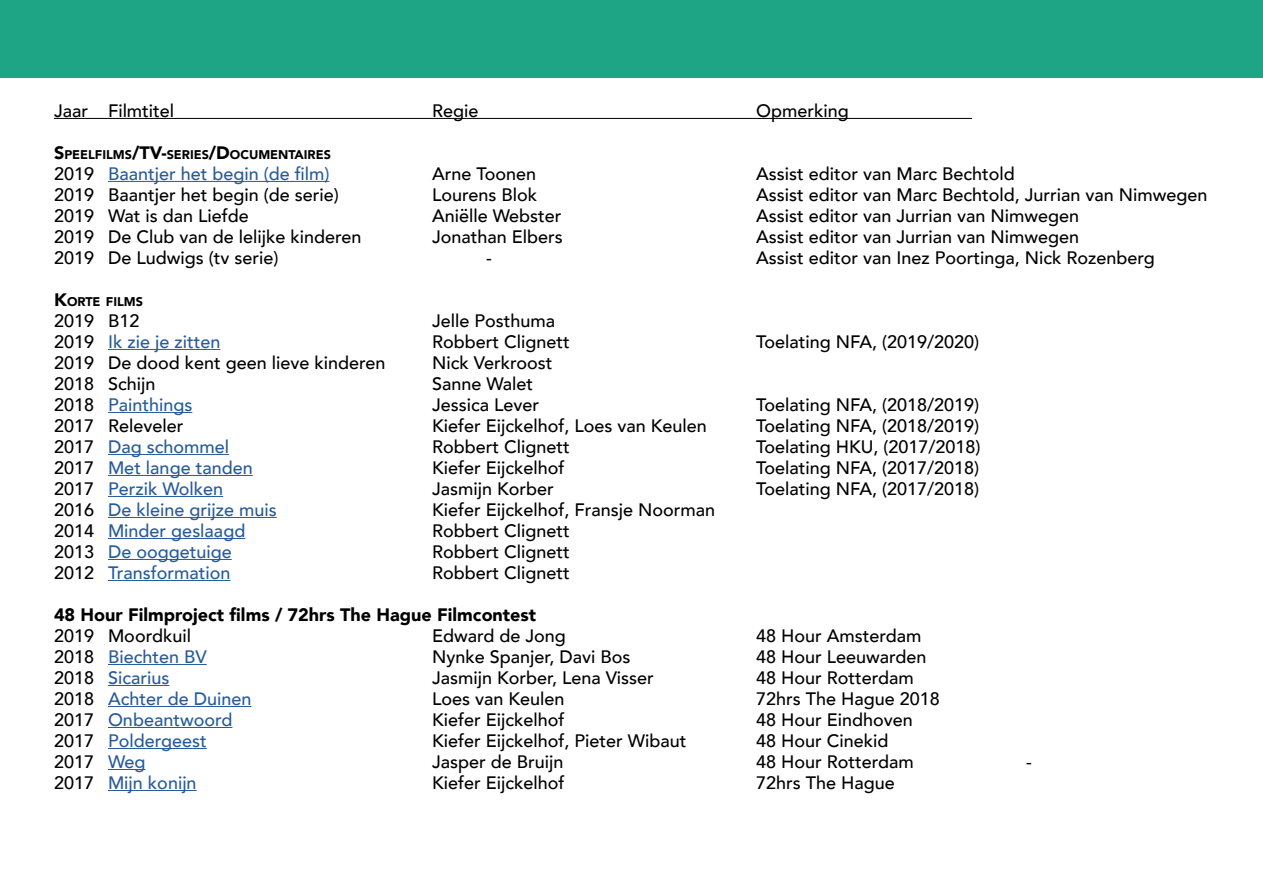
<style>
.page{position:relative;width:1263px;height:893px;background:#fff}
.page>*{position:absolute;margin:0;border:0;box-sizing:border-box;transform-origin:0 0}
.t1{font:500 18px "Avenir";color:#000}
.t2{font:500 18px "Avenir";color:#275b9b}
.t3{font:900 18px "Avenir";color:#000}
.t4{font:900 12.6px "Avenir";color:#000}
.s1{font-size:18px}
.s2{color:#000}
.s3{color:#275b9b}
</style>
<div class="page">
<hr style="left:54px;top:118px;width:918px;height:1px;background:#000">
<hr style="left:108px;top:181px;width:221px;height:1px;background:#275b9b">
<hr style="left:108px;top:349px;width:112px;height:1px;background:#275b9b">
<hr style="left:108px;top:412px;width:84px;height:1px;background:#275b9b">
<hr style="left:108px;top:454px;width:121px;height:1px;background:#275b9b">
<hr style="left:108px;top:475px;width:145px;height:1px;background:#275b9b">
<hr style="left:108px;top:496px;width:115px;height:1px;background:#275b9b">
<hr style="left:108px;top:517px;width:169px;height:1px;background:#275b9b">
<hr style="left:108px;top:538px;width:137px;height:1px;background:#275b9b">
<hr style="left:108px;top:559px;width:124px;height:1px;background:#275b9b">
<hr style="left:108px;top:580px;width:122px;height:1px;background:#275b9b">
<hr style="left:108px;top:664px;width:99px;height:1px;background:#275b9b">
<hr style="left:108px;top:685px;width:61px;height:1px;background:#275b9b">
<hr style="left:108px;top:706px;width:143px;height:1px;background:#275b9b">
<hr style="left:108px;top:727px;width:124px;height:1px;background:#275b9b">
<hr style="left:108px;top:748px;width:99px;height:1px;background:#275b9b">
<hr style="left:108px;top:769px;width:37px;height:1px;background:#275b9b">
<hr style="left:108px;top:790px;width:89px;height:1px;background:#275b9b">
<div style="left:0;top:0;width:1263px;height:77px;background:#1da585"></div>
<p class="t1" style="left:54px;top:95px;width:122px">Jaar Filmtitel</p>
<p class="t1" style="left:432px;top:95px;width:48px">Regie</p>
<p class="t1" style="left:756px;top:95px;width:94px">Opmerking</p>
<p class="t4" style="left:54px;top:144px;width:278px"><span class="s1">S</span>PEELFILMS<span class="s1">/TV-</span>SERIES<span class="s1">/D</span>OCUMENTAIRES</p>
<p class="t2" style="left:54px;top:158px;width:277px"><span class="s2">2019</span> Baantjer het begin (de film)</p>
<p class="t1" style="left:432px;top:158px;width:106px">Arne Toonen</p>
<p class="t1" style="left:756px;top:158px;width:260px">Assist editor van Marc Bechtold</p>
<p class="t1" style="left:54px;top:179px;width:286px">2019 Baantjer het begin (de serie)</p>
<p class="t1" style="left:432px;top:179px;width:107px">Lourens Blok</p>
<p class="t1" style="left:756px;top:179px;width:453px">Assist editor van Marc Bechtold, Jurrian van Nimwegen</p>
<p class="t1" style="left:54px;top:200px;width:196px">2019 Wat is dan Liefde</p>
<p class="t1" style="left:432px;top:200px;width:131px">Aniëlle Webster</p>
<p class="t1" style="left:756px;top:200px;width:325px">Assist editor van Jurrian van Nimwegen</p>
<p class="t1" style="left:54px;top:221px;width:309px">2019 De Club van de lelijke kinderen</p>
<p class="t1" style="left:432px;top:221px;width:132px">Jonathan Elbers</p>
<p class="t1" style="left:756px;top:221px;width:325px">Assist editor van Jurrian van Nimwegen</p>
<p class="t1" style="left:54px;top:242px;width:226px">2019 De Ludwigs (tv serie)</p>
<p class="t1" style="left:486px;top:242px;width:7px">-</p>
<p class="t1" style="left:756px;top:242px;width:400px">Assist editor van Inez Poortinga, Nick Rozenberg</p>
<p class="t4" style="left:54px;top:291px;width:90px"><span class="s1">K</span>ORTE FILMS</p>
<p class="t1" style="left:54px;top:305px;width:87px">2019 B12</p>
<p class="t1" style="left:432px;top:305px;width:125px">Jelle Posthuma</p>
<p class="t2" style="left:54px;top:326px;width:168px"><span class="s2">2019</span> Ik zie je zitten</p>
<p class="t1" style="left:432px;top:326px;width:139px">Robbert Clignett</p>
<p class="t1" style="left:756px;top:326px;width:225px">Toelating NFA, (2019/2020)</p>
<p class="t1" style="left:54px;top:347px;width:333px">2019 De dood kent geen lieve kinderen</p>
<p class="t1" style="left:432px;top:347px;width:122px">Nick Verkroost</p>
<p class="t1" style="left:54px;top:368px;width:103px">2018 Schijn</p>
<p class="t1" style="left:432px;top:368px;width:103px">Sanne Walet</p>
<p class="t2" style="left:54px;top:389px;width:140px"><span class="s2">2018</span> Painthings</p>
<p class="t1" style="left:432px;top:389px;width:109px">Jessica Lever</p>
<p class="t1" style="left:756px;top:389px;width:225px">Toelating NFA, (2018/2019)</p>
<p class="t1" style="left:54px;top:410px;width:131px">2017 Releveler</p>
<p class="t1" style="left:432px;top:410px;width:276px">Kiefer Eijckelhof, Loes van Keulen</p>
<p class="t1" style="left:756px;top:410px;width:225px">Toelating NFA, (2018/2019)</p>
<p class="t2" style="left:54px;top:431px;width:177px"><span class="s2">2017</span> Dag schommel</p>
<p class="t1" style="left:432px;top:431px;width:139px">Robbert Clignett</p>
<p class="t1" style="left:756px;top:431px;width:226px">Toelating HKU, (2017/2018)</p>
<p class="t2" style="left:54px;top:452px;width:200px"><span class="s2">2017</span> Met lange tanden</p>
<p class="t1" style="left:432px;top:452px;width:134px">Kiefer Eijckelhof</p>
<p class="t1" style="left:756px;top:452px;width:225px">Toelating NFA, (2017/2018)</p>
<p class="t2" style="left:54px;top:473px;width:171px"><span class="s2">2017</span> Perzik Wolken</p>
<p class="t1" style="left:432px;top:473px;width:123px">Jasmijn Korber</p>
<p class="t1" style="left:756px;top:473px;width:225px">Toelating NFA, (2017/2018)</p>
<p class="t2" style="left:54px;top:494px;width:224px"><span class="s2">2016</span> De kleine grijze muis</p>
<p class="t1" style="left:432px;top:494px;width:285px">Kiefer Eijckelhof, Fransje Noorman</p>
<p class="t2" style="left:54px;top:515px;width:193px"><span class="s2">2014</span> Minder geslaagd</p>
<p class="t1" style="left:432px;top:515px;width:139px">Robbert Clignett</p>
<p class="t2" style="left:54px;top:536px;width:179px"><span class="s2">2013</span> De ooggetuige</p>
<p class="t1" style="left:432px;top:536px;width:139px">Robbert Clignett</p>
<p class="t2" style="left:54px;top:557px;width:178px"><span class="s2">2012</span> Transformation</p>
<p class="t1" style="left:432px;top:557px;width:139px">Robbert Clignett</p>
<p class="t3" style="left:54px;top:599px;width:484px">48 Hour Filmproject films / 72hrs The Hague Filmcontest</p>
<p class="t1" style="left:54px;top:620px;width:139px">2019 Moordkuil</p>
<p class="t1" style="left:432px;top:620px;width:135px">Edward de Jong</p>
<p class="t1" style="left:756px;top:620px;width:167px">48 Hour Amsterdam</p>
<p class="t2" style="left:54px;top:641px;width:154px"><span class="s2">2018</span> Biechten BV</p>
<p class="t1" style="left:432px;top:641px;width:200px">Nynke Spanjer, Davi Bos</p>
<p class="t1" style="left:756px;top:641px;width:172px">48 Hour Leeuwarden</p>
<p class="t2" style="left:54px;top:662px;width:117px"><span class="s2">2018</span> Sicarius</p>
<p class="t1" style="left:432px;top:662px;width:223px">Jasmijn Korber, Lena Visser</p>
<p class="t1" style="left:756px;top:662px;width:159px">48 Hour Rotterdam</p>
<p class="t2" style="left:54px;top:683px;width:199px"><span class="s2">2018</span> Achter de Duinen</p>
<p class="t1" style="left:432px;top:683px;width:134px">Loes van Keulen</p>
<p class="t1" style="left:756px;top:683px;width:185px">72hrs The Hague 2018</p>
<p class="t2" style="left:54px;top:704px;width:180px"><span class="s2">2017</span> Onbeantwoord</p>
<p class="t1" style="left:432px;top:704px;width:134px">Kiefer Eijckelhof</p>
<p class="t1" style="left:756px;top:704px;width:158px">48 Hour Eindhoven</p>
<p class="t2" style="left:54px;top:725px;width:154px"><span class="s2">2017</span> Poldergeest</p>
<p class="t1" style="left:432px;top:725px;width:256px">Kiefer Eijckelhof, Pieter Wibaut</p>
<p class="t1" style="left:756px;top:725px;width:134px">48 Hour Cinekid</p>
<p class="t1" style="left:54px;top:746px;width:93px">2017 <span class="s3">Weg</span></p>
<p class="t1" style="left:432px;top:746px;width:133px">Jasper de Bruijn</p>
<p class="t1" style="left:756px;top:746px;width:159px">48 Hour Rotterdam</p>
<p class="t1" style="left:1026px;top:746px;width:7px">-</p>
<p class="t2" style="left:54px;top:767px;width:144px"><span class="s2">2017</span> Mijn konijn</p>
<p class="t1" style="left:432px;top:767px;width:134px">Kiefer Eijckelhof</p>
<p class="t1" style="left:756px;top:767px;width:140px">72hrs The Hague</p>
</div>
